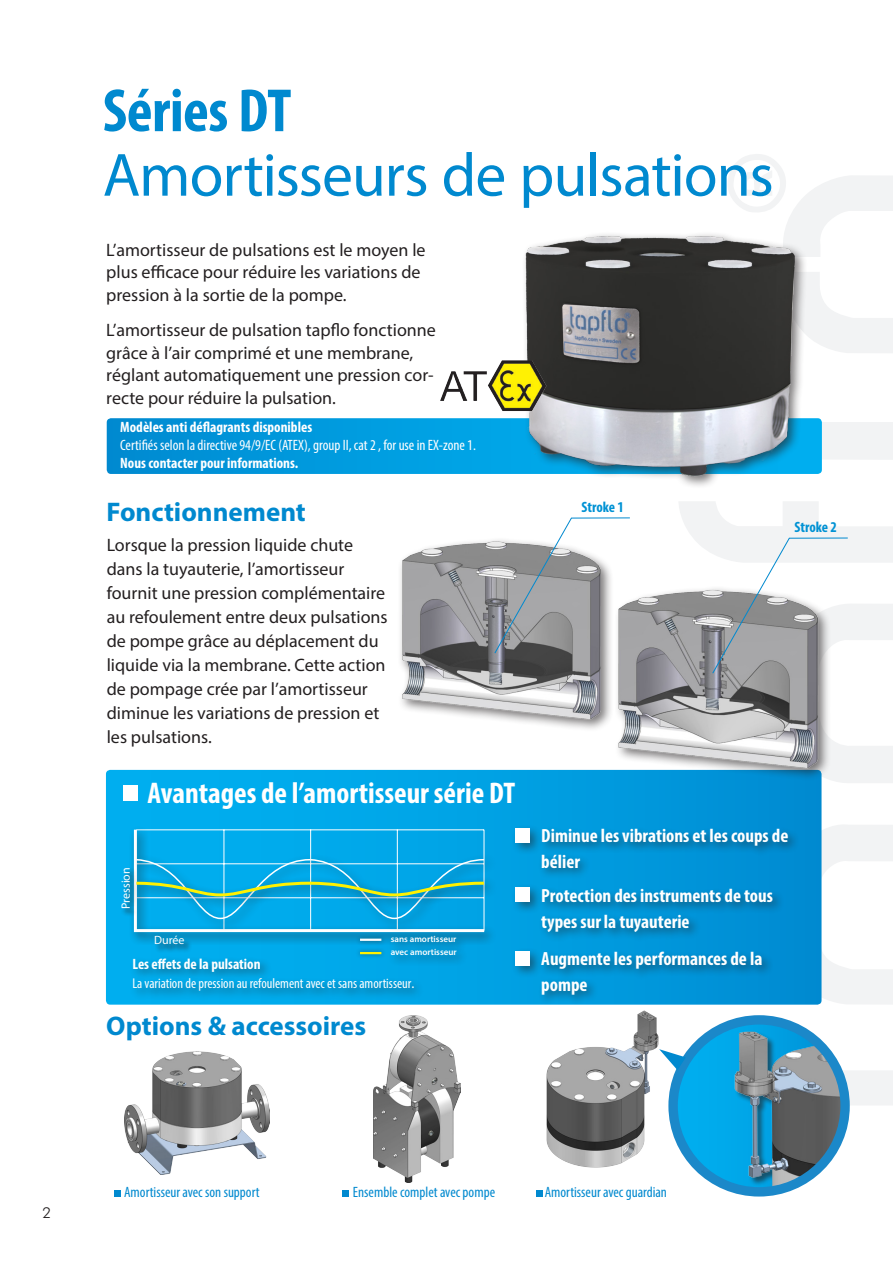
<style>
.page{position:relative;width:893px;height:1263px;background:#fff}
.page>*{position:absolute;margin:0;border:0;box-sizing:border-box;transform-origin:0 0}
.t1{font:61.5px/64.5px "Myriad Pro";letter-spacing:-.015em;color:#0089cf}
.t2{font:700 condensed 30px "Myriad Pro";color:#fff}
.t3{font:700 27px "Myriad Pro";color:#0089cf}
.t4{font:700 condensed 19.05px/25.5px "Myriad Pro";color:#fff}
.t5{font:18px/24px "Myriad Pro";color:#231f20}
.Visdomsord{font:condensed 15px/18px "Myriad Pro";color:#fff}
.Visdomsord-2{font:condensed 15px "Myriad Pro";color:#0089cf}
.Visdomsord-3{font:700 condensed 15px "Myriad Pro";color:#fff}
.Visdomsord-4{font:700 condensed 15px "Myriad Pro";color:#0192d4}
.t6{font:300 15px "Futura BT";color:#231f20}
.t7{font:condensed 14.1px "Myriad Pro";color:#fff}
.Tabelltext{font:12px "Myriad Pro";color:#fff}
.Tabelltext-2{font:600 9px "Myriad Pro";color:#fff}
.s1{font-weight:700;font-stretch:condensed}
.s2{font-weight:700}
.s3{font-size:15.75px}
</style>
<div class="page">
<svg style="left:678px;top:154px;width:215px;height:951px"></svg>
<svg style="left:673px;top:1020px;width:172px;height:172px;background:#03a6e7"></svg>
<img style="left:733px;top:1032px;width:112px;height:160px">
<div style="left:668px;top:1015px;width:182px;height:181px;border:9px solid #1b88c9;border-radius:50%"></div>
<img style="left:124px;top:1051px;width:145px;height:123px">
<img style="left:373px;top:1015px;width:87px;height:168px">
<img style="left:546px;top:1010px;width:113px;height:158px">
<svg style="left:659px;top:1049px;width:27px;height:21px"></svg>
<div style="left:114px;top:1190px;width:7px;height:7px;background:#0089cf"></div>
<div style="left:342px;top:1190px;width:7px;height:7px;background:#0089cf"></div>
<div style="left:536px;top:1190px;width:7px;height:7px;background:#0089cf"></div>
<svg style="left:106px;top:770px;width:715px;height:235px;background:#00a0e2"></svg>
<div style="left:129px;top:955px;width:143px;height:28px;background:#231f20;opacity:.5"></div>
<div style="left:124px;top:785px;width:14px;height:16px;background:#fff"></div>
<div style="left:130px;top:975px;width:296px;height:27px;background:#231f20;opacity:.5"></div>
<div style="left:129px;top:825px;width:368px;height:120px;background:#231f20;opacity:.75"></div>
<div style="left:132px;top:877px;width:365px;height:33px;background:#00a0e3"></div>
<svg style="left:132px;top:827px;width:355px;height:106px"></svg>
<div style="left:388px;top:945px;width:80px;height:22px;background:#029cda"></div>
<div style="left:355px;top:947px;width:31px;height:11px;background:#231f20;opacity:.51"></div>
<hr style="left:360px;top:952px;width:21px;height:2px;background:#fff101">
<div style="left:388px;top:933px;width:80px;height:21px;background:#231f20;opacity:.5"></div>
<div style="left:355px;top:934px;width:31px;height:11px;background:#231f20;opacity:.51"></div>
<hr style="left:360px;top:939px;width:21px;height:2px;background:#fff">
<div style="left:538px;top:948px;width:236px;height:58px;background:#231f20;opacity:.5"></div>
<div style="left:538px;top:886px;width:246px;height:57px;background:#231f20;opacity:.5"></div>
<div style="left:538px;top:825px;width:261px;height:55px;background:#231f20;opacity:.5"></div>
<div style="left:511px;top:824px;width:31px;height:31px;background:#231f20;opacity:.5"></div>
<div style="left:515px;top:828px;width:14px;height:15px;background:#fff"></div>
<div style="left:511px;top:883px;width:31px;height:31px;background:#231f20;opacity:.5"></div>
<div style="left:515px;top:887px;width:14px;height:14px;background:#fff"></div>
<div style="left:511px;top:947px;width:31px;height:31px;background:#231f20;opacity:.5"></div>
<div style="left:515px;top:951px;width:14px;height:14px;background:#fff"></div>
<div style="left:121px;top:867px;width:17px;height:49px;background:#231f20;opacity:.75"></div>
<div style="left:155px;top:936px;width:37px;height:17px;background:#231f20;opacity:.75"></div>
<svg style="left:107px;top:418px;width:715px;height:56px;background:#019add"></svg>
<div style="left:522px;top:232px;width:285px;height:257px;background:#231f20;opacity:.6"></div>
<img style="left:521px;top:235px;width:275px;height:242px">
<img style="left:488px;top:360px;width:58px;height:51px">
<div style="left:614px;top:586px;width:217px;height:195px;background:#231f20;opacity:.6"></div>
<img style="left:608px;top:582px;width:219px;height:194px">
<div style="left:397px;top:536px;width:217px;height:196px;background:#fff"></div>
<img style="left:400px;top:540px;width:211px;height:187px">
<svg style="left:494px;top:517px;width:137px;height:137px"></svg>
<svg style="left:712px;top:537px;width:136px;height:137px"></svg>
<p class="t1" style="left:103px;top:77px;width:672px"><span class="s1">Séries DT<br></span>Amortisseurs de pulsations</p>
<h1 class="t5" style="left:106px;top:238px;width:321px;line-height:22.5px">L’amortisseur de pulsations est le moyen le plus efficace pour réduire les variations de pression à la sortie de la pompe.</h1>
<h1 class="t5" style="left:106px;top:319px;width:331px;line-height:22.5px">L’amortisseur de pulsation tapflo fonctionne grâce à l’air comprimé et une membrane, réglant automatiquement une pression cor&shy;recte pour réduire la pulsation.</h1>
<p class="Visdomsord-3" style="left:120px;top:418px;width:193px">Modèles anti déflagrants disponibles</p>
<p class="Visdomsord" style="left:120px;top:436px;width:357px">Certifiés selon la directive 94/9/EC (ATEX), group II, cat 2 , for use in EX-zone 1.<br><span class="s2">Nous contacter pour informations.</span></p>
<h1 class="t3" style="left:107px;top:494px;width:201px">Fonctionnement</h1>
<p class="Visdomsord-4" style="left:581px;top:498px;width:44px">Stroke 1</p>
<h1 class="t5" style="left:107px;top:532px;width:282px">Lorsque la pression liquide chute dans la tuyauterie, l’amortisseur fournit une pression complémentaire au refoulement entre deux pulsations de pompe grâce au déplacement du liquide via la membrane. Cette action de pompage crée par l’amortisseur diminue les variations de pression et les pulsations.</h1>
<p class="t2" style="left:147px;top:774px;width:369px">Avantages de l’amortisseur série DT</p>
<p class="Visdomsord-4" style="left:794px;top:518px;width:44px">Stroke 2</p>
<p class="Tabelltext" style="left:118px;top:909px;width:43px;rotate:-90deg">Pression</p>
<p class="Tabelltext" style="left:154px;top:932px;width:32px">Durée</p>
<p class="Tabelltext-2" style="left:391px;top:933px;width:67px">sans amortisseur</p>
<p class="Tabelltext-2" style="left:391px;top:946px;width:68px">avec amortisseur</p>
<p class="Visdomsord-3" style="left:132px;top:954px;width:130px">Les effets de la pulsation</p>
<p class="t7" style="left:132px;top:975px;width:284px">La variation de pression au refoulement avec et sans amortisseur<span class="s3">.</span></p>
<h1 class="t3" style="left:106px;top:1009px;width:261px">Options &amp; accessoires</h1>
<h1 class="t4" style="left:541px;top:823px;width:249px">Diminue les vibrations et les coups de bélier</h1>
<h1 class="t4" style="left:541px;top:883px;width:233px">Protection des instruments de tous types sur la tuyauterie</h1>
<h1 class="t4" style="left:541px;top:946px;width:223px">Augmente les performances de la pompe</h1>
<p class="t6" style="left:43px;top:1204px;width:10px">2</p>
<p class="Visdomsord-2" style="left:124px;top:1183px;width:137px">Amortisseur avec son support</p>
<p class="Visdomsord-2" style="left:353px;top:1183px;width:144px">Ensemble complet avec pompe</p>
<p class="Visdomsord-2" style="left:545px;top:1183px;width:124px">Amortisseur avec guardian</p>
</div>
